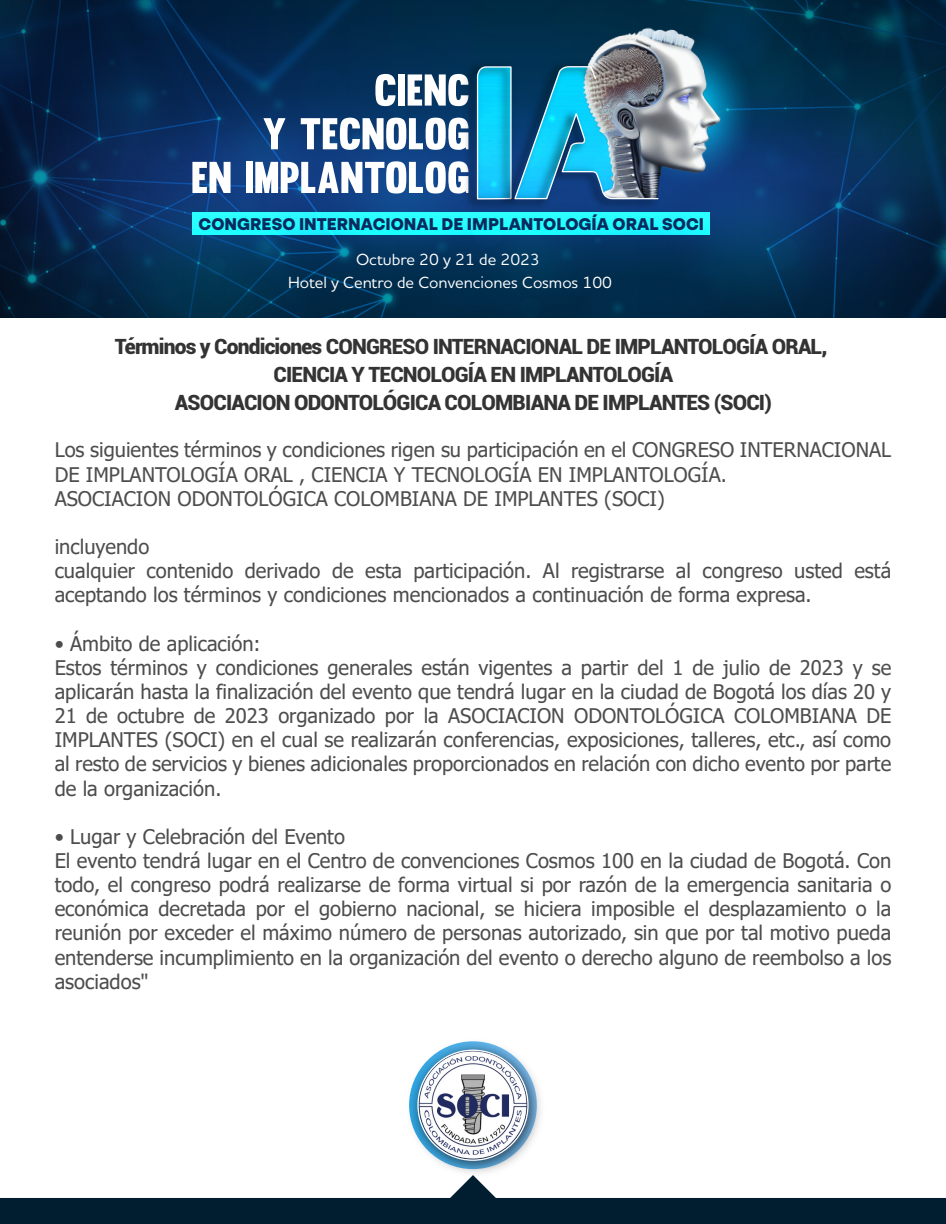
<style>
.page{position:relative;width:946px;height:1224px;background:#fff}
.page>*{position:absolute;margin:0;border:0;box-sizing:border-box;transform-origin:0 0}
.t1{font:900 21px/28px "Roboto";letter-spacing:-.04em;color:#333;text-align:center}
.t2{font:20.12px/24.2px "Tahoma";color:#4d4d4d}
.t3{font:900 16.89px "BR Sonoma";color:#082a5e}
.t4{font:500 16.45px/22.9px "Houschka Pro";color:#fff;text-align:center}
</style>
<div class="page">
<img style="left:0;top:0;width:946px;height:318px">
<svg style="left:627px;top:31px;width:128px;height:156px;background:#044570"></svg>
<svg style="left:375px;top:74px;width:20px;height:32px"></svg>
<div style="left:398px;top:74px;width:7px;height:32px;background:#fff"></div>
<svg style="left:408px;top:74px;width:52px;height:32px"></svg>
<svg style="left:263px;top:118px;width:23px;height:31px"></svg>
<svg style="left:301px;top:118px;width:159px;height:32px"></svg>
<svg style="left:192px;top:162px;width:39px;height:31px"></svg>
<div style="left:246px;top:162px;width:7px;height:31px;background:#fff"></div>
<svg style="left:255px;top:161px;width:205px;height:32px"></svg>
<div style="left:192px;top:212px;width:518px;height:23px;background:linear-gradient(to right,#27fdff,#23fbff)"></div>
<img style="left:460px;top:58px;width:38px;height:155px">
<img style="left:569px;top:15px;width:158px;height:184px">
<img style="left:498px;top:58px;width:166px;height:155px">
<img style="left:476px;top:65px;width:183px;height:135px">
<svg style="left:0;top:1182px;width:946px;height:42px;fill:#011e30"></svg>
<img style="left:409px;top:1041px;width:132px;height:141px">
<img style="left:418px;top:1050px;width:110px;height:110px;border-radius:55px">
<p class="t3" style="left:199px;top:214px;width:507px">CONGRESO INTERNACIONAL DE IMPLANTOLOGÍA ORAL SOCI</p>
<p class="t4" style="left:288px;top:247px;width:325px">Octubre 20 y 21 de 2023<br>Hotel y Centro de Convenciones Cosmos 100</p>
<p class="t1" style="left:115px;top:332px;width:714px">Términos y Condiciones CONGRESO INTERNACIONAL DE IMPLANTOLOGÍA ORAL,<br>CIENCIA Y TECNOLOGÍA EN IMPLANTOLOGÍA<br>ASOCIACION ODONTOLÓGICA COLOMBIANA DE IMPLANTES (SOCI)</p>
<p class="t2" style="left:55px;top:439px;width:838px">Los siguientes términos y condiciones rigen su participación en el CONGRESO INTERNACIONAL<br>DE IMPLANTOLOGÍA ORAL , CIENCIA Y TECNOLOGÍA EN IMPLANTOLOGÍA.<br>ASOCIACION ODONTOLÓGICA COLOMBIANA DE IMPLANTES (SOCI)</p>
<p class="t2" style="left:55px;top:536px;width:838px">incluyendo<br>cualquier contenido derivado de esta participación. Al registrarse al congreso usted está aceptando los términos y condiciones mencionados a continuación de forma expresa.</p>
<p class="t2" style="left:55px;top:632px;width:838px">• Ámbito de aplicación:<br>Estos términos y condiciones generales están vigentes a partir del 1 de julio de 2023 y se aplicarán hasta la finalización del evento que tendrá lugar en la ciudad de Bogotá los días 20 y 21 de octubre de 2023 organizado por la ASOCIACION ODONTOLÓGICA COLOMBIANA DE IMPLANTES (SOCI) en el cual se realizarán conferencias, exposiciones, talleres, etc., así como al resto de servicios y bienes adicionales proporcionados en relación con dicho evento por parte de la organización.</p>
<p class="t2" style="left:55px;top:825px;width:838px">• Lugar y Celebración del Evento<br>El evento tendrá lugar en el Centro de convenciones Cosmos 100 en la ciudad de Bogotá. Con todo, el congreso podrá realizarse de forma virtual si por razón de la emergencia sanitaria o económica decretada por el gobierno nacional, se hiciera imposible el desplazamiento o la reunión por exceder el máximo número de personas autorizado, sin que por tal motivo pueda entenderse incumplimiento en la organización del evento o derecho alguno de reembolso a los asociados"</p>
</div>
